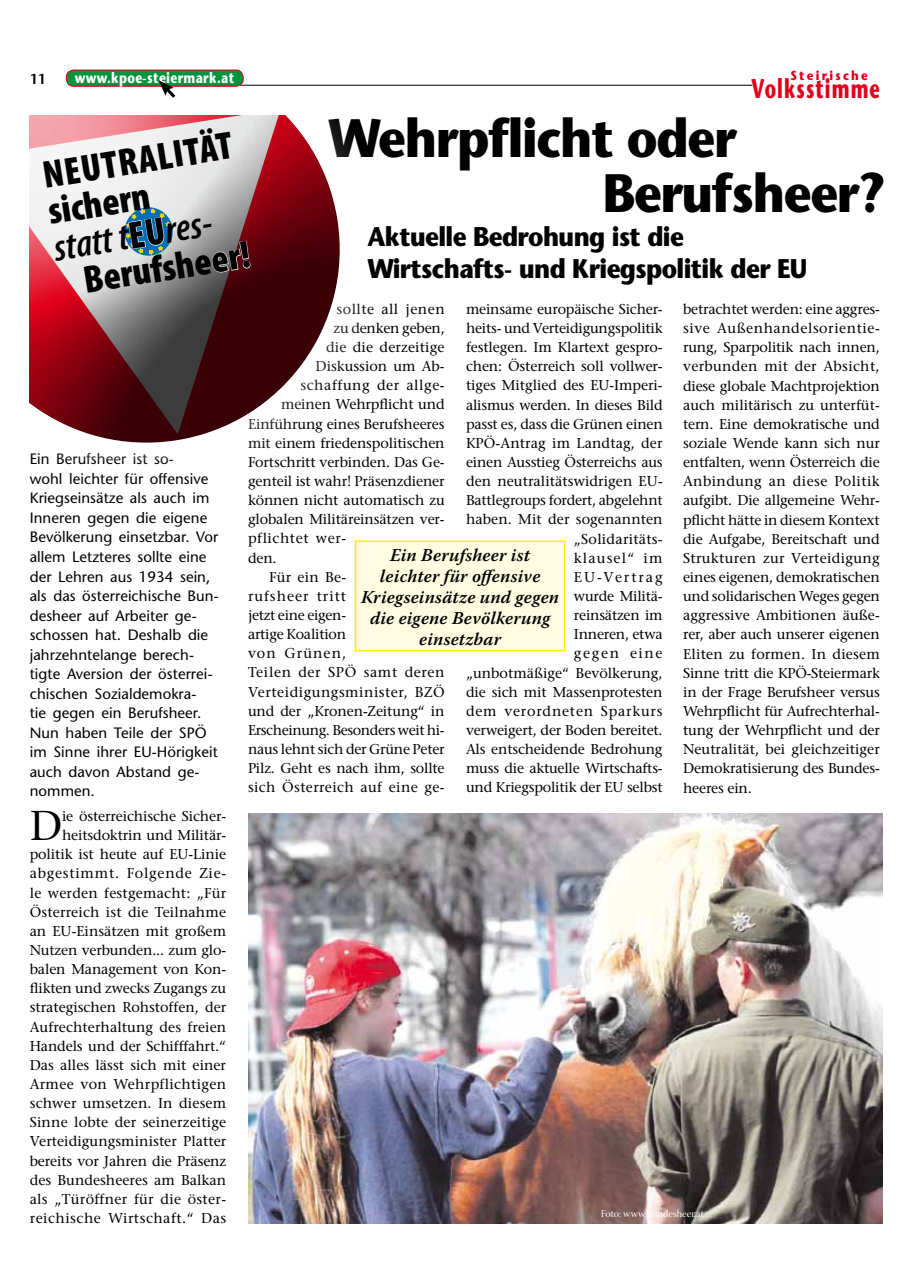
<style>
.page{position:relative;width:910px;height:1276px;background:#fff}
.page>*{position:absolute;margin:0;border:0;box-sizing:border-box;transform-origin:0 0}
.t1{font:700 54px/55.2px "Stone Sans";letter-spacing:-.025em;color:#000;scale:.9 1}
.t2{font:41.55px "Stone Serif";color:#000}
.t3{font:900 condensed 38.85px "Myriad Pro";color:#000}
.t4{font:italic 600 condensed 38.85px "Myriad Pro";color:#000}
.t5{font:700 27px/32.4px "Stone Sans";letter-spacing:-.025em;color:#000;scale:.9 1}
.t6{font:700 27px "Stone Sans";letter-spacing:.06em;color:#e2001b;scale:.67 1}
.t7{font:italic 600 18px/21px "Warnock Pro";letter-spacing:.015em;color:#000;text-align:center}
.t8{font:15px/19.5px "Stone Sans";letter-spacing:.005em;color:#000}
.t9{font:700 15px "Stone Sans";letter-spacing:.03em;color:#fff;scale:.8 1}
.t10{font:14.25px/19.2px "Stone Serif";letter-spacing:-.01em;color:#000;text-align:right}
.t11{font:14.25px "Stone Serif";letter-spacing:.035em;color:#000}
.t12{font:14.25px "Stone Serif";letter-spacing:.04em;color:#000}
.t13{font:14.25px "Stone Serif";letter-spacing:-.03em;color:#000}
.t14{font:14.25px "Stone Serif";letter-spacing:.025em;color:#000}
.t15{font:14.25px "Stone Serif";letter-spacing:.045em;color:#000}
.t16{font:14.25px "Stone Serif";letter-spacing:.01em;color:#000}
.t17{font:14.25px "Stone Serif";letter-spacing:.065em;color:#000}
.t18{font:14.25px "Stone Serif";letter-spacing:.075em;color:#000}
.t19{font:600 14.25px "Stone Sans";color:#000}
.t20{font:700 12.9px "Stone Sans";letter-spacing:.2em;color:#e2001b;scale:.89 1}
.t21{font:10.5px "Warnock Pro Disp";color:#fff}
.s1{font-weight:900;font-style:normal}
</style>
<div class="page">
<hr style="left:240px;top:85px;width:512px;height:1px;background:#000">
<div style="left:66px;top:70px;width:177px;height:16px;background:#00933d;border-radius:8px"></div>
<div style="left:66px;top:70px;width:178px;height:17px;border:1px solid #e2001b;border-radius:8px"></div>
<svg style="left:159px;top:80px;width:19px;height:18px"></svg>
<div style="left:355px;top:541px;width:210px;height:110px;background:#fffce1"></div>
<div style="left:355px;top:540px;width:210px;height:111px;border:2px solid #ffed00"></div>
<img style="left:248px;top:814px;width:634px;height:409px">
<svg style="left:29px;top:116px;width:311px;height:327px"></svg>
<svg style="left:212px;top:240px;width:38px;height:33px"></svg>
<svg style="left:118px;top:205px;width:57px;height:53px;background:#7badc3"></svg>
<p class="t9" style="left:75px;top:68px;width:201px">www.kpoe-steiermark.at</p>
<p class="t20" style="left:790px;top:67px;width:89px">Steirische</p>
<p class="t19" style="left:30px;top:70px;width:18px">11</p>
<h3 class="t6" style="left:752px;top:72px;width:193px">Volksstimme</h3>
<h3 class="t3" style="left:39px;top:151px;width:193px;rotate:-9deg">Neutralität</h3>
<h3 class="t3" style="left:45px;top:187px;width:104px;rotate:-9deg">sichern</h3>
<h3 class="t4" style="left:51px;top:224px;width:161px;rotate:-9deg">statt t<span class="s1">EU</span> res-</h3>
<h3 class="t3" style="left:80px;top:256px;width:170px;rotate:-9deg">Berufsheer!</h3>
<h1 class="t1" style="left:603px;top:110px;width:316px;text-indent:-274px">Wehrpflicht oder<br>Berufsheer?</h1>
<h3 class="t5" style="left:367px;top:219px;width:490px">Aktuelle Bedrohung ist die<br>Wirtschafts- und Kriegspolitik der EU</h3>
<p class="t8" style="left:30px;top:449px;width:191px">Ein Berufsheer ist so-<br>wohl leichter für offensive<br>Kriegseinsätze als auch im<br>I nneren gegen die eigene<br>Bevölkerung einsetzbar. Vor allem Letzteres sollte eine der Lehren aus 1934 sein, als das österreichische Bun&shy;desheer auf Arbeiter ge&shy;schossen hat. Deshalb die jahrzehntelange berech&shy;tigte Aversion der österrei&shy;chischen Sozialdemokra-<br>tie gegen ein Berufsheer.<br>N un haben Teile der SPÖ im Sinne ihrer EU-Hörigkeit auch davon Abstand ge&shy;nommen.</p>
<h2 class="t2" style="left:30px;top:800px;width:34px">D</h2>
<p class="t10" style="left:30px;top:806px;width:198px">ie österreichische Sicher&shy;heitsdoktrin und Militär&shy;politik ist heute auf EU-Linie abgestimmt. Folgende Zie&shy;le werden festgemacht: „Für<br>Österreich ist die Teilnahme an EU-Einsätzen mit großem<br>Nutzen verbunden... zum glo&shy;balen Management von Kon&shy;flikten und zwecks Zugangs zu strategischen Rohstoffen, der<br>Aufrechterhaltung des freien<br>Handels und der Schifffahrt.“<br>Das alles lässt sich mit einer<br>Armee von Wehrpflichtigen schwer umsetzen. In diesem<br>Sinne lobte der seinerzeitige<br>Verteidigungsminister Platter bereits vor Jahren die Präsenz des Bundesheeres am Balkan als „Türöffner für die öster&shy;reichische Wirtschaft.“ Das</p>
<p class="t11" style="left:337px;top:300px;width:110px">sollte all jenen</p>
<p class="t10" style="left:334px;top:318px;width:113px">zu denken geben,</p>
<p class="t16" style="left:326px;top:338px;width:120px">die die derzeitige</p>
<p class="t10" style="left:316px;top:356px;width:131px">Diskussion um Ab-</p>
<p class="t12" style="left:301px;top:376px;width:146px">schaffung der allge-</p>
<p class="t10" style="left:281px;top:395px;width:165px">meinen Wehrpflicht und</p>
<p class="t10" style="left:248px;top:414px;width:198px">Einführung eines Berufsheeres</p>
<p class="t10" style="left:248px;top:433px;width:198px">mit einem friedenspolitischen</p>
<p class="t10" style="left:248px;top:452px;width:198px">Fortschritt verbinden. Das Ge-</p>
<p class="t10" style="left:248px;top:471px;width:198px">genteil ist wahr! Präsenzdiener</p>
<p class="t10" style="left:248px;top:490px;width:198px">können nicht automatisch zu</p>
<p class="t10" style="left:248px;top:509px;width:198px">globalen Militäreinsätzen ver-</p>
<p class="t12" style="left:248px;top:530px;width:100px">pflichtet wer-</p>
<p class="t10" style="left:248px;top:548px;width:30px">den.</p>
<p class="t10" style="left:269px;top:567px;width:78px">Für ein Be-</p>
<p class="t17" style="left:248px;top:587px;width:100px">rufsheer tritt</p>
<p class="t10" style="left:248px;top:605px;width:100px">jetzt eine eigen-</p>
<p class="t10" style="left:248px;top:624px;width:100px">artige Koalition</p>
<p class="t18" style="left:248px;top:644px;width:100px">von Grünen,</p>
<p class="t15" style="left:248px;top:664px;width:198px">Teilen der SPÖ samt deren</p>
<p class="t11" style="left:248px;top:683px;width:198px">Verteidigungsminister, BZÖ</p>
<p class="t10" style="left:248px;top:701px;width:198px">und der „Kronen-Zeitung“ in</p>
<p class="t13" style="left:248px;top:721px;width:198px">Erscheinung. Besonders weit hi-</p>
<p class="t10" style="left:248px;top:739px;width:198px">naus lehnt sich der Grüne Peter</p>
<p class="t10" style="left:248px;top:758px;width:198px">Pilz. Geht es nach ihm, sollte</p>
<p class="t14" style="left:248px;top:778px;width:198px">sich Österreich auf eine ge-</p>
<p class="t10" style="left:466px;top:299px;width:198px">meinsame europäische Sicher&shy;heits- und Verteidigungspolitik festlegen. Im Klartext gespro&shy;chen: Österreich soll vollwer&shy;tiges Mitglied des EU-Imperi&shy;alismus werden. In dieses Bild passt es, dass die Grünen einen<br>KPÖ-Antrag im Landtag, der einen Ausstieg Österreichs aus den neutralitätswidrigen EU-<br>Battlegroups fordert, abgelehnt haben. Mit der sogenannten „Solidaritäts-<br>klausel“ im<br>EU-Vertrag<br>wurde Militä-<br>reinsätzen im<br>Inneren, etwa<br>gegen eine<br>„unbotmäßige“ Bevölkerung, die sich mit Massenprotesten dem verordneten Sparkurs verweigert, der Boden bereitet.<br>Als entscheidende Bedrohung muss die aktuelle Wirtschafts&shy;und Kriegspolitik der EU selbst</p>
<p class="t10" style="left:683px;top:299px;width:198px;text-align:justify">betrachtet werden: eine aggres&shy;sive Außenhandelsorientie&shy;rung, Sparpolitik nach innen, verbunden mit der Absicht, diese globale Machtprojektion auch militärisch zu unterfüt&shy;tern. Eine demokratische und soziale Wende kann sich nur entfalten, wenn Österreich die Anbindung an diese Politik aufgibt. Die allgemeine Wehr&shy;pflicht hätte in diesem Kontext die Aufgabe, Bereitschaft und Strukturen zur Verteidigung eines eigenen, demokratischen und solidarischen Weges gegen aggressive Ambitionen äuße&shy;rer, aber auch unserer eigenen Eliten zu formen. In diesem Sinne tritt die KPÖ-Steiermark in der Frage Berufsheer versus Wehrpflicht für Aufrechterhal&shy;tung der Wehrpflicht und der Neutralität, bei gleichzeitiger Demokratisierung des Bundes&shy;heeres ein.</p>
<p class="t7" style="left:361px;top:544px;width:200px">Ein Berufsheer ist leichter für offensive<br>Kriegseinsätze und gegen die eigene Bevölkerung einsetzbar</p>
<p class="t21" style="left:601px;top:1208px;width:105px">Foto: www.bundesheer.at</p>
</div>
